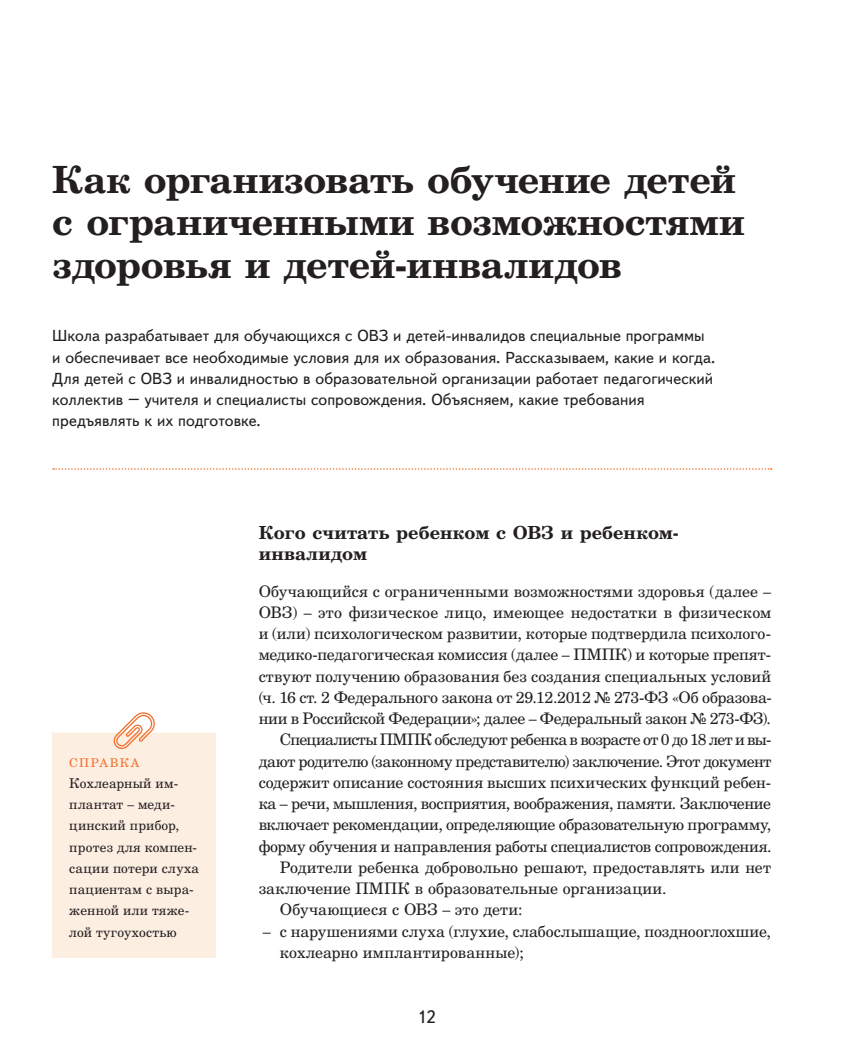
<style>
.page{position:relative;width:851px;height:1063px;background:#fff}
.page>*{position:absolute;margin:0;border:0;box-sizing:border-box;transform-origin:0 0}
.t1{font:700 37.5px/42.6px "Century Schlbk Cyr";letter-spacing:-.01em;color:#231f20}
.t2{font:700 18px/21.3px "Century Schlbk Cyr";letter-spacing:.005em;color:#231f20}
.t3{font:18px "Text Book C";color:#231f20}
.t4{font:15.9px/21.3px "Century Schlbk Cyr";letter-spacing:-.01em;color:#231f20}
.t5{font:15.9px/21.3px "Text Book C";color:#231f20}
.t6{font:15.9px "Century Schlbk Cyr";letter-spacing:-.035em;color:#231f20}
.t7{font:15.9px "Century Schlbk Cyr";letter-spacing:.01em;color:#231f20}
.t8{font:13.5px/21.3px "Century Schlbk Cyr";letter-spacing:.02em;color:#231f20}
.t9{font:12px "Century Schlbk Cyr";letter-spacing:.12em;color:#f36e2a}
</style>
<div class="page">
<svg style="left:53px;top:468px;width:718px;height:2px"></svg>
<div style="left:52px;top:724px;width:164px;height:234px;background:#fdeee2"></div>
<div style="left:52px;top:722px;width:164px;height:11px;background:#fff"></div>
<svg style="left:114px;top:712px;width:41px;height:37px"></svg>
<h1 class="t1" style="left:52px;top:157px;width:694px">Как организовать обучение детей с ограниченными возможностями здоровья и детей-инвалидов</h1>
<p class="t5" style="left:52px;top:326px;width:664px">Школа разрабатывает для обучающихся с ОВЗ и детей-инвалидов специальные программы и обеспечивает все необходимые условия для их образования. Рассказываем, какие и когда.<br>Для детей с ОВЗ и инвалидностью в образовательной организации работает педагогический коллектив – учителя и специалисты сопровождения. Объясняем, какие требования предъявлять к их подготовке.</p>
<p class="t9" style="left:69px;top:755px;width:72px">СПРАВКА</p>
<p class="t8" style="left:69px;top:772px;width:131px">Кохлеарный им&shy;плантат – меди&shy;цинский прибор, протез для компен&shy;сации потери слуха пациентам с выра&shy;женной или тяже&shy;лой тугоухостью</p>
<p class="t2" style="left:258px;top:521px;width:421px">Кого считать ребенком с ОВЗ и ребенком&shy;инвалидом</p>
<p class="t4" style="left:258px;top:580px;width:513px">Обучающийся с ограниченными возможностями здоровья (далее –</p>
<p class="t4" style="left:258px;top:601px;width:514px">ОВЗ) – это физическое лицо, имеющее недостатки в физическом</p>
<p class="t4" style="left:258px;top:622px;width:514px">и (или) психологическом развитии, которые подтвердила психолого-</p>
<p class="t4" style="left:258px;top:644px;width:513px">медико-педагогическая комиссия (далее – ПМПК) и которые препят-</p>
<p class="t4" style="left:258px;top:665px;width:514px">ствуют получению образования без создания специальных условий</p>
<p class="t4" style="left:258px;top:686px;width:514px">(ч. 16 ст. 2 Федерального закона от 29.12.2012 № 273-ФЗ «Об образова-</p>
<p class="t4" style="left:258px;top:707px;width:513px">нии в Российской Федерации»; далее – Федеральный закон № 273-ФЗ).</p>
<p class="t6" style="left:280px;top:730px;width:493px">Специалисты ПМПК обследуют ребенка в возрасте от 0 до 18 лет и вы-</p>
<p class="t4" style="left:258px;top:750px;width:514px">дают родителю (законному представителю) заключение. Этот документ</p>
<p class="t4" style="left:258px;top:771px;width:513px">содержит описание состояния высших психических функций ребен-</p>
<p class="t4" style="left:258px;top:792px;width:514px">ка – речи, мышления, восприятия, воображения, памяти. Заключение</p>
<p class="t4" style="left:258px;top:814px;width:514px">включает рекомендации, определяющие образовательную программу,</p>
<p class="t4" style="left:258px;top:835px;width:514px">форму обучения и направления работы специалистов сопровождения.</p>
<p class="t7" style="left:280px;top:857px;width:492px">Родители ребенка добровольно решают, предоставлять или нет</p>
<p class="t4" style="left:258px;top:877px;width:409px">заключение ПМПК в образовательные организации.</p>
<p class="t4" style="left:280px;top:899px;width:244px">Обучающиеся с ОВЗ – это дети:</p>
<p class="t4" style="left:280px;top:920px;width:492px;text-indent:-17px">– с нарушениями слуха (глухие, слабослышащие, позднооглохшие, кохлеарно имплантированные);</p>
<p class="t3" style="left:417px;top:1007px;width:20px">12</p>
</div>
